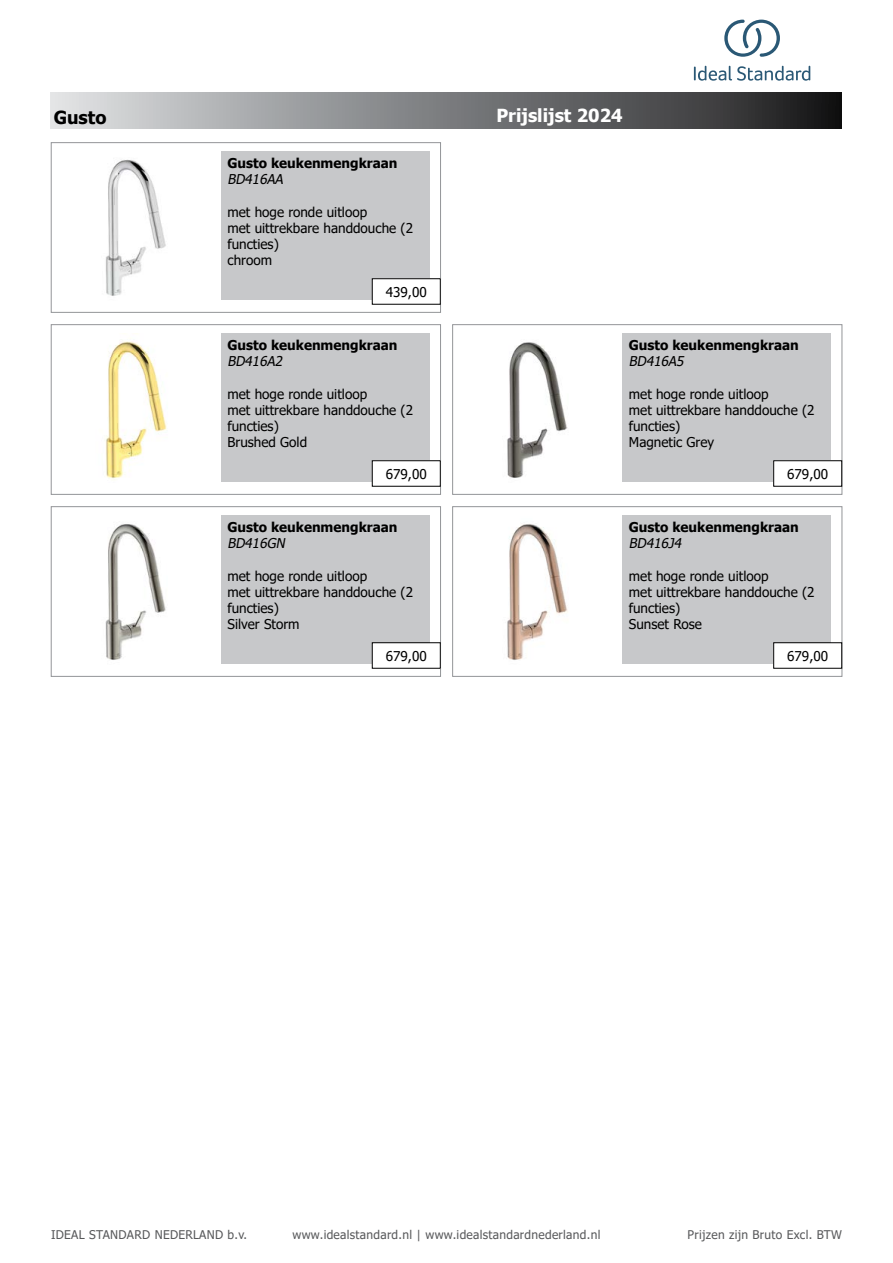
<style>
.page{position:relative;width:893px;height:1263px;background:#fff}
.page>*{position:absolute;margin:0;border:0;box-sizing:border-box;transform-origin:0 0}
.t1{font:700 18px "Tahoma";color:#fff}
.t2{font:700 18px "Tahoma";color:#000}
.t3{font:13.5px/16.2px "Tahoma";color:#000}
.t4{font:700 13.5px "Tahoma";color:#000}
.t5{font:italic 13.5px "Tahoma";color:#000}
.t6{font:12px "Tahoma";letter-spacing:.025em;color:#58595b}
</style>
<div class="page">
<div style="left:51px;top:92px;width:791px;height:37px;background:linear-gradient(to right,#dee1e3,#1a1a1b)"></div>
<div style="left:51px;top:142px;width:390px;height:171px;border:1px solid #939598"></div>
<img style="left:106px;top:159px;width:60px;height:137px">
<div style="left:221px;top:151px;width:209px;height:149px;background:#c7c8ca"></div>
<div style="left:51px;top:324px;width:390px;height:171px;border:1px solid #939598"></div>
<img style="left:105px;top:333px;width:62px;height:147px">
<div style="left:221px;top:333px;width:209px;height:149px;background:#c7c8ca"></div>
<div style="left:452px;top:324px;width:390px;height:171px;border:1px solid #939598"></div>
<img style="left:507px;top:342px;width:61px;height:136px">
<div style="left:622px;top:333px;width:209px;height:149px;background:#c7c8ca"></div>
<div style="left:51px;top:506px;width:390px;height:170px;border:1px solid #939598"></div>
<img style="left:105px;top:524px;width:61px;height:136px">
<div style="left:221px;top:515px;width:209px;height:149px;background:#c7c8ca"></div>
<div style="left:452px;top:506px;width:390px;height:170px;border:1px solid #939598"></div>
<img style="left:507px;top:524px;width:61px;height:136px">
<div style="left:622px;top:515px;width:209px;height:149px;background:#c7c8ca"></div>
<div style="left:372px;top:279px;width:68px;height:25px;background:#fff"></div>
<div style="left:372px;top:461px;width:68px;height:25px;background:#fff"></div>
<div style="left:372px;top:460px;width:68px;height:26px;border:1px solid #000"></div>
<div style="left:774px;top:461px;width:68px;height:25px;background:#fff"></div>
<div style="left:773px;top:460px;width:69px;height:26px;border:1px solid #000"></div>
<div style="left:372px;top:643px;width:68px;height:25px;background:#fff"></div>
<div style="left:372px;top:642px;width:68px;height:26px;border:1px solid #000"></div>
<div style="left:774px;top:643px;width:68px;height:25px;background:#fff"></div>
<div style="left:773px;top:642px;width:69px;height:26px;border:1px solid #000"></div>
<svg style="left:694px;top:66px;width:116px;height:15px"></svg>
<svg style="left:724px;top:20px;width:56px;height:37px"></svg>
<h1 class="t2" style="left:54px;top:105px;width:54px">Gusto</h1>
<p class="t4" style="left:227px;top:154px;width:171px">Gusto keukenmengkraan</p>
<p class="t5" style="left:227px;top:170px;width:60px">BD416AA</p>
<p class="t3" style="left:227px;top:204px;width:187px">met hoge ronde uitloop<br>met uittrekbare handdouche (2 functies)<br>chroom</p>
<p class="t3" style="left:386px;top:284px;width:42px">439,00</p>
<p class="t4" style="left:227px;top:336px;width:171px">Gusto keukenmengkraan</p>
<p class="t5" style="left:227px;top:352px;width:60px">BD416A2</p>
<p class="t3" style="left:227px;top:386px;width:187px">met hoge ronde uitloop<br>met uittrekbare handdouche (2 functies)<br>Brushed Gold</p>
<h1 class="t1" style="left:496px;top:103px;width:128px">Prijslijst 2024</h1>
<p class="t4" style="left:629px;top:336px;width:171px">Gusto keukenmengkraan</p>
<p class="t5" style="left:629px;top:352px;width:60px">BD416A5</p>
<p class="t3" style="left:629px;top:386px;width:187px">met hoge ronde uitloop<br>met uittrekbare handdouche (2 functies)<br>Magnetic Grey</p>
<p class="t3" style="left:386px;top:466px;width:42px">679,00</p>
<p class="t3" style="left:787px;top:466px;width:42px">679,00</p>
<p class="t4" style="left:227px;top:518px;width:171px">Gusto keukenmengkraan</p>
<p class="t5" style="left:227px;top:534px;width:62px">BD416GN</p>
<p class="t3" style="left:227px;top:568px;width:187px">met hoge ronde uitloop<br>met uittrekbare handdouche (2 functies)<br>Silver Storm</p>
<p class="t4" style="left:629px;top:518px;width:171px">Gusto keukenmengkraan</p>
<p class="t5" style="left:629px;top:534px;width:57px">BD416J4</p>
<p class="t3" style="left:629px;top:568px;width:187px">met hoge ronde uitloop<br>met uittrekbare handdouche (2 functies)<br>Sunset Rose</p>
<p class="t3" style="left:386px;top:648px;width:42px">679,00</p>
<p class="t3" style="left:787px;top:648px;width:42px">679,00</p>
<p class="t6" style="left:51px;top:1227px;width:198px">IDEAL STANDARD NEDERLAND b.v.</p>
<p class="t6" style="left:292px;top:1227px;width:309px">www.idealstandard.nl | www.idealstandardnederland.nl</p>
<p class="t6" style="left:688px;top:1227px;width:156px">Prijzen zijn Bruto Excl. BTW</p>
</div>
